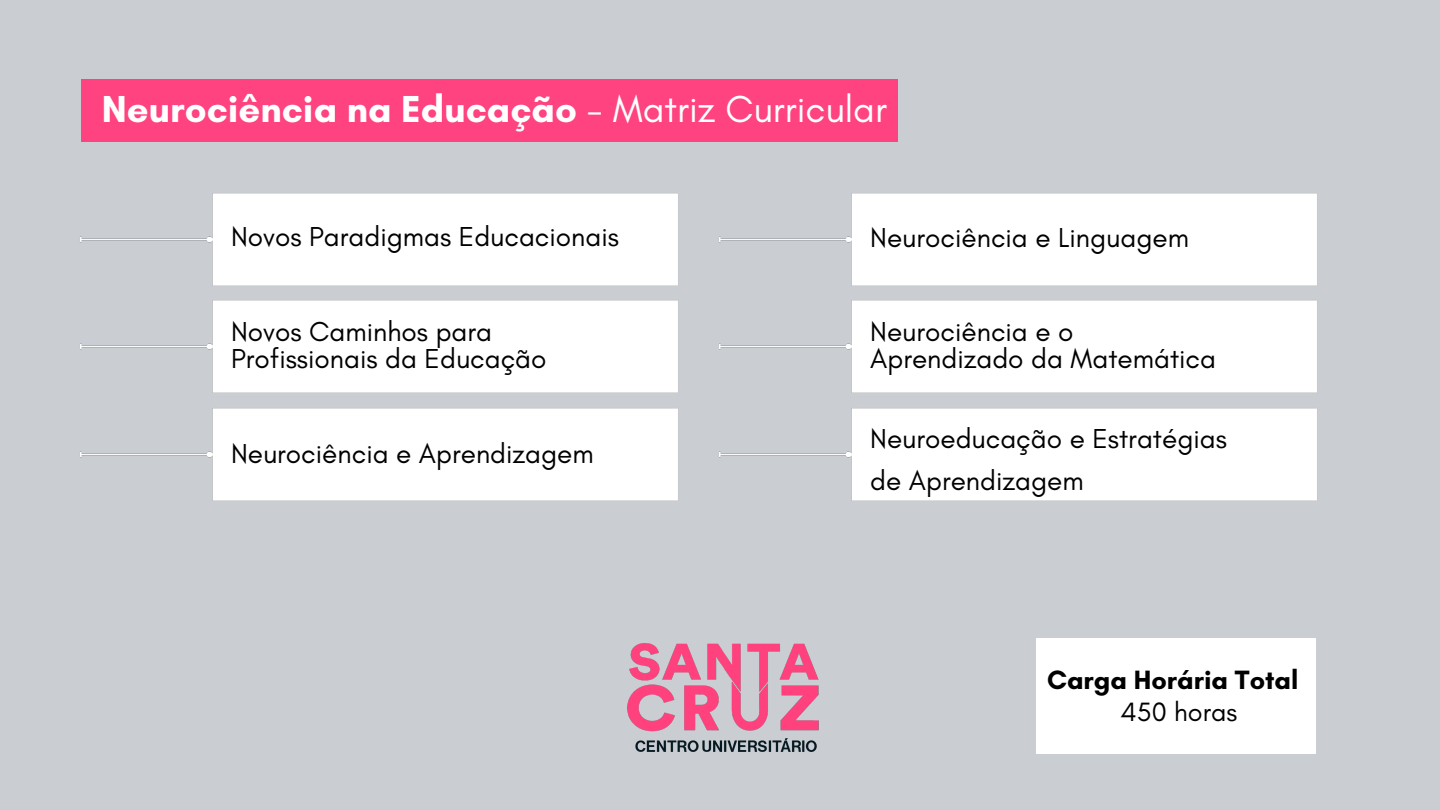
<style>
.page{position:relative;width:1440px;height:810px;background:#caced2}
.page>*{position:absolute;margin:0;border:0;box-sizing:border-box;transform-origin:0 0}
.t1{font:700 38.3px "Glacial Indifference";color:#fff}
.t2{font:27.9px/27.8px "Glacial Indifference";color:#000}
.t3{font:700 27px "Glacial Indifference";color:#000}
.t4{font:27px "Glacial Indifference";color:#000}
.s1{font-weight:400}
</style>
<div class="page">
<img style="left:80px;top:193px;width:598px;height:93px">
<img style="left:80px;top:300px;width:598px;height:93px">
<img style="left:80px;top:408px;width:598px;height:93px">
<img style="left:627px;top:643px;width:192px;height:109px">
<div style="left:81px;top:80px;width:817px;height:62px;background:#ff4380"></div>
<img style="left:719px;top:193px;width:598px;height:93px">
<img style="left:719px;top:300px;width:598px;height:93px">
<img style="left:719px;top:408px;width:598px;height:93px">
<div style="left:1037px;top:638px;width:279px;height:116px;background:#fff"></div>
<p class="t1" style="left:102px;top:86px;width:787px">Neurociência na Educação <span class="s1">- Matriz Curricular</span></p>
<p class="t2" style="left:231px;top:223px;width:389px">Novos Paradigmas Educacionais</p>
<p class="t2" style="left:870px;top:223px;width:320px">Neurociência e Linguagem</p>
<p class="t2" style="left:231px;top:317px;width:317px">Novos Caminhos para<br>Profissionais da Educação</p>
<p class="t2" style="left:231px;top:439px;width:364px">Neurociência e Aprendizagem</p>
<p class="t2" style="left:870px;top:317px;width:347px">Neurociência e o<br>Aprendizado da Matemática</p>
<p class="t2" style="left:870px;top:425px;width:358px">Neuroeducação e Estratégias</p>
<p class="t2" style="left:870px;top:467px;width:215px">de Aprendizagem</p>
<p class="t3" style="left:1047px;top:664px;width:253px">Carga Horária Total</p>
<p class="t4" style="left:1121px;top:696px;width:118px">450 horas</p>
<h2 class="t4" style="left:1122px;top:696px;width:30px">60</h2>
</div>
